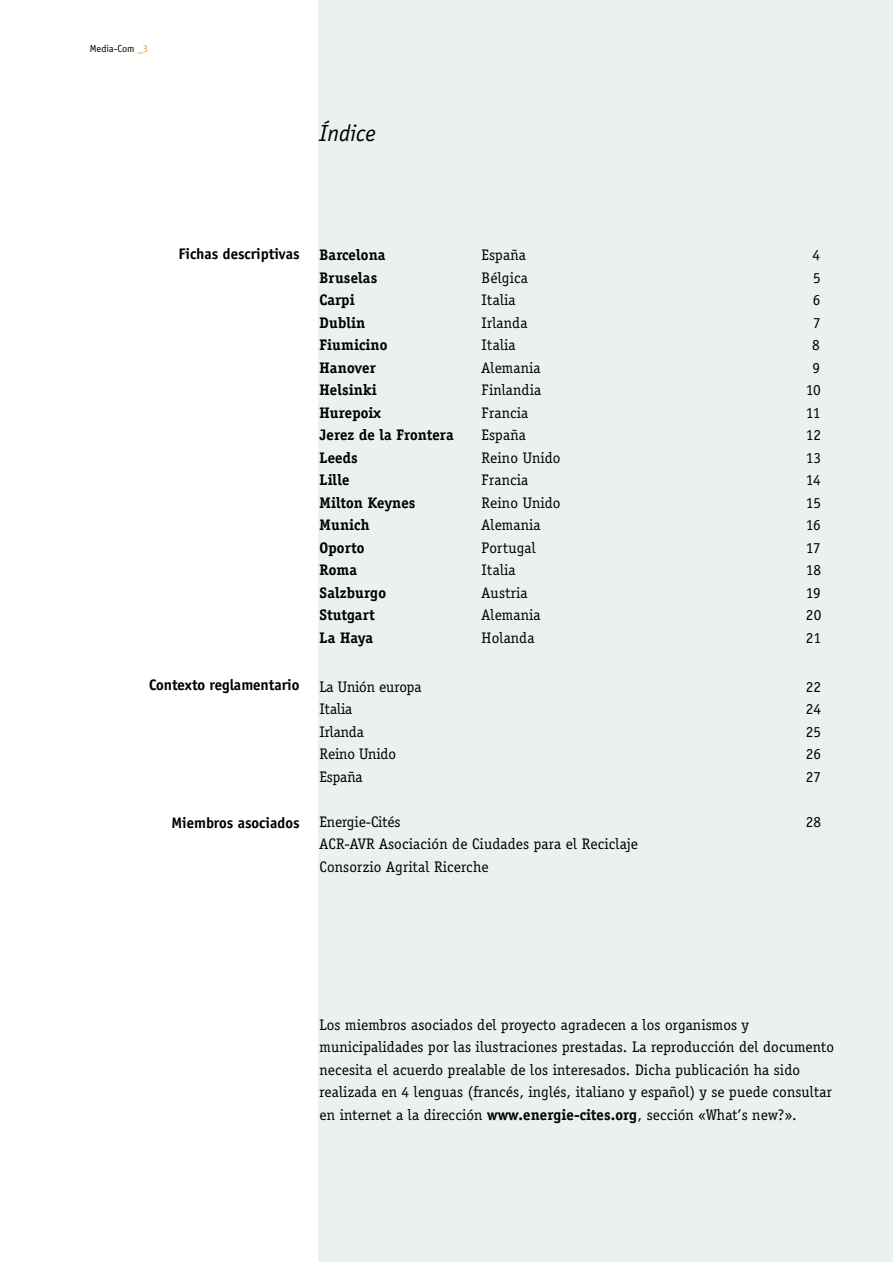
<style>
.page{position:relative;width:893px;height:1262px;background:#fff}
.page>*{position:absolute;margin:0;border:0;box-sizing:border-box;transform-origin:0 0}
.t1{font:italic 24px "Officina Sans";color:#000}
.t2{font:15.75px/22.5px "Officina Serif";letter-spacing:.01em;color:#000}
.t3{font:700 15.75px "Officina Serif";letter-spacing:.01em;color:#000}
.t4{font:700 15.75px "Officina Sans";color:#000}
.t5{font:10.5px "Officina Sans";color:#000}
.s1{color:#ff931b}
.s2{font-weight:700}
</style>
<div class="page">
<div style="left:318px;top:0;width:574px;height:1261px;background:#eaf1ef"></div>
<p class="t5" style="left:90px;top:44px;width:60px">Media-Com <span class="s1">_3</span></p>
<h1 class="t1" style="left:319px;top:124px;width:58px">Índice</h1>
<p class="t4" style="left:178px;top:247px;width:122px">Fichas descriptivas</p>
<p class="t4" style="left:149px;top:679px;width:152px">Contexto reglamentario</p>
<p class="t4" style="left:171px;top:817px;width:130px">Miembros asociados</p>
<p class="t3" style="left:319px;top:249px;width:67px">Barcelona</p>
<p class="t2" style="left:481px;top:245px;width:46px">España</p>
<p class="t2" style="left:812px;top:245px;width:9px">4</p>
<p class="t3" style="left:319px;top:271px;width:59px">Bruselas</p>
<p class="t2" style="left:481px;top:267px;width:48px">Bélgica</p>
<p class="t2" style="left:813px;top:267px;width:9px">5</p>
<p class="t3" style="left:319px;top:294px;width:36px">Carpi</p>
<p class="t2" style="left:481px;top:290px;width:35px">Italia</p>
<p class="t2" style="left:812px;top:290px;width:9px">6</p>
<p class="t3" style="left:319px;top:316px;width:47px">Dublin</p>
<p class="t2" style="left:481px;top:312px;width:47px">Irlanda</p>
<p class="t2" style="left:813px;top:312px;width:9px">7</p>
<p class="t3" style="left:319px;top:339px;width:69px">Fiumicino</p>
<p class="t2" style="left:481px;top:335px;width:35px">Italia</p>
<p class="t2" style="left:812px;top:335px;width:9px">8</p>
<p class="t3" style="left:319px;top:361px;width:58px">Hanover</p>
<p class="t2" style="left:481px;top:357px;width:60px">Alemania</p>
<p class="t2" style="left:812px;top:357px;width:9px">9</p>
<p class="t3" style="left:319px;top:384px;width:58px">Helsinki</p>
<p class="t2" style="left:481px;top:380px;width:61px">Finlandia</p>
<p class="t2" style="left:805px;top:380px;width:16px">10</p>
<p class="t3" style="left:319px;top:406px;width:63px">Hurepoix</p>
<p class="t2" style="left:481px;top:402px;width:48px">Francia</p>
<p class="t2" style="left:805px;top:402px;width:16px">11</p>
<p class="t3" style="left:319px;top:429px;width:136px">Jerez de la Frontera</p>
<p class="t2" style="left:481px;top:425px;width:46px">España</p>
<p class="t2" style="left:805px;top:425px;width:17px">12</p>
<p class="t3" style="left:319px;top:451px;width:40px">Leeds</p>
<p class="t2" style="left:481px;top:447px;width:80px">Reino Unido</p>
<p class="t2" style="left:805px;top:447px;width:17px">13</p>
<p class="t3" style="left:319px;top:474px;width:31px">Lille</p>
<p class="t2" style="left:481px;top:470px;width:48px">Francia</p>
<p class="t2" style="left:805px;top:470px;width:16px">14</p>
<p class="t3" style="left:319px;top:496px;width:97px">Milton Keynes</p>
<p class="t2" style="left:481px;top:492px;width:80px">Reino Unido</p>
<p class="t2" style="left:805px;top:492px;width:17px">15</p>
<p class="t3" style="left:319px;top:519px;width:52px">Munich</p>
<p class="t2" style="left:481px;top:515px;width:60px">Alemania</p>
<p class="t2" style="left:805px;top:515px;width:16px">16</p>
<p class="t3" style="left:319px;top:541px;width:46px">Oporto</p>
<p class="t2" style="left:481px;top:537px;width:56px">Portugal</p>
<p class="t2" style="left:805px;top:537px;width:16px">17</p>
<p class="t3" style="left:319px;top:564px;width:39px">Roma</p>
<p class="t2" style="left:481px;top:560px;width:35px">Italia</p>
<p class="t2" style="left:805px;top:560px;width:17px">18</p>
<p class="t3" style="left:319px;top:586px;width:68px">Salzburgo</p>
<p class="t2" style="left:481px;top:582px;width:47px">Austria</p>
<p class="t2" style="left:805px;top:582px;width:17px">19</p>
<p class="t3" style="left:319px;top:609px;width:56px">Stutgart</p>
<p class="t2" style="left:481px;top:605px;width:60px">Alemania</p>
<p class="t2" style="left:805px;top:605px;width:17px">20</p>
<p class="t3" style="left:319px;top:631px;width:55px">La Haya</p>
<p class="t2" style="left:481px;top:627px;width:54px">Holanda</p>
<p class="t2" style="left:805px;top:627px;width:17px">21</p>
<p class="t2" style="left:319px;top:676px;width:103px">La Unión europa</p>
<p class="t2" style="left:805px;top:676px;width:17px">22</p>
<p class="t2" style="left:319px;top:699px;width:34px">Italia</p>
<p class="t2" style="left:805px;top:699px;width:17px">24</p>
<p class="t2" style="left:319px;top:721px;width:46px">Irlanda</p>
<p class="t2" style="left:805px;top:721px;width:17px">25</p>
<p class="t2" style="left:319px;top:744px;width:78px">Reino Unido</p>
<p class="t2" style="left:805px;top:744px;width:17px">26</p>
<p class="t2" style="left:319px;top:766px;width:44px">España</p>
<p class="t2" style="left:805px;top:766px;width:17px">27</p>
<p class="t2" style="left:319px;top:811px;width:82px">Energie-Cités</p>
<p class="t2" style="left:805px;top:811px;width:17px">28</p>
<p class="t2" style="left:319px;top:834px;width:320px">ACR-AVR Asociación de Ciudades para el Reciclaje<br>Consorzio Agrital Ricerche</p>
<p class="t2" style="left:319px;top:1014px;width:516px">Los miembros asociados del proyecto agradecen a los organismos y municipalidades por las ilustraciones prestadas. La reproducción del documento necesita el acuerdo prealable de los interesados. Dicha publicación ha sido realizada en 4 lenguas (francés, inglés, italiano y español) y se puede consultar en internet a la dirección <span class="s2">www.energie-cites.org</span>, sección «What’s new?».</p>
</div>
